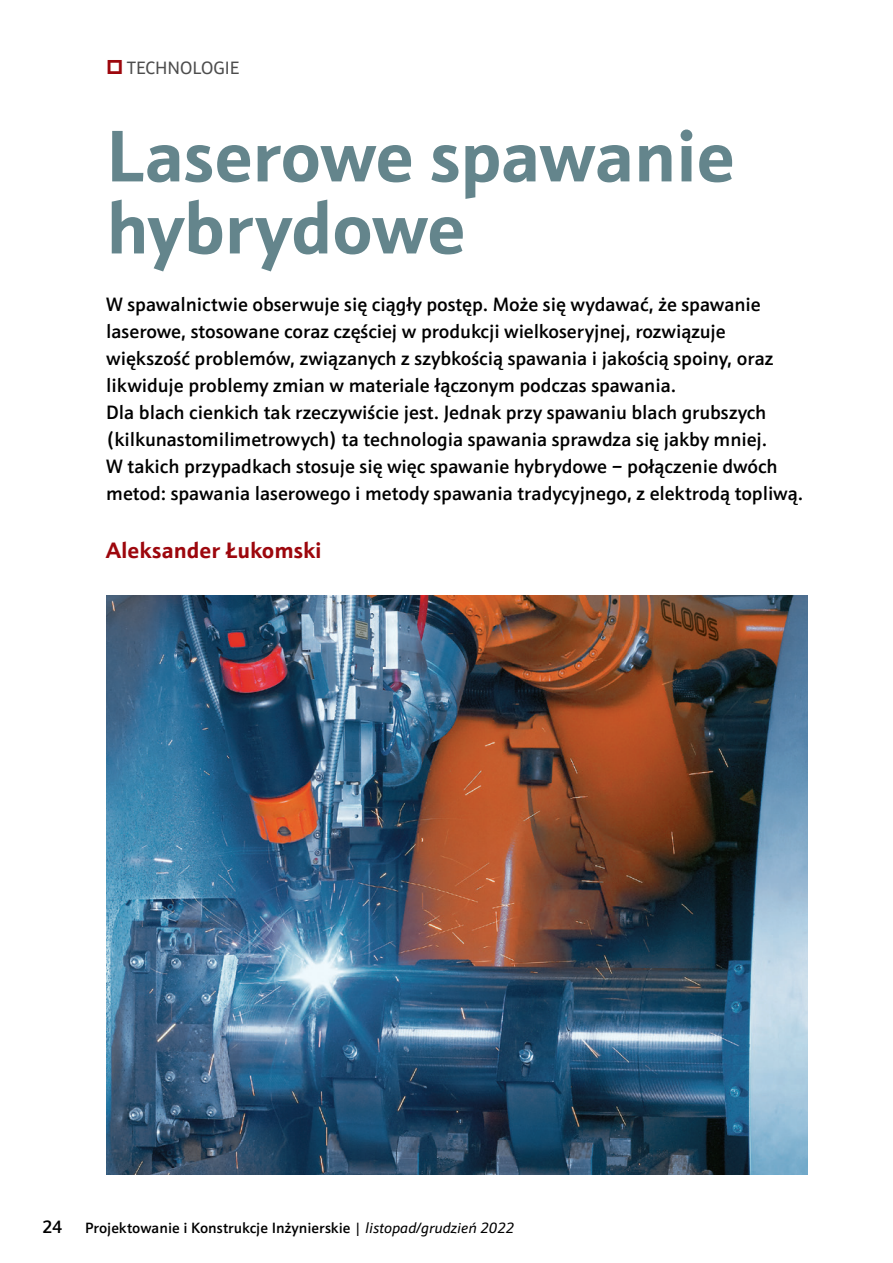
<style>
.page{position:relative;width:893px;height:1263px;background:#fff}
.page>*{position:absolute;margin:0;border:0;box-sizing:border-box;transform-origin:0 0}
.t1{font:700 73.5px/72px "Schnebel Sans ME";letter-spacing:-.01em;color:#64858c}
.t2{font:700 22.5px "Schnebel Sans ME";color:#9d070d}
.t3{font:500 19.5px/27px "Schnebel Sans ME";letter-spacing:-.005em;color:#000}
.t4{font:18px "Schnebel Sans ME";color:#4d4d4d}
.t5{font:500 15px "Schnebel Sans ME";color:#000}
.s1{font-size:18px}
.s2{font-weight:400}
.s3{font-weight:400;font-style:italic}
</style>
<div class="page">
<img style="left:106px;top:595px;width:702px;height:579px">
<p class="t4" style="left:127px;top:55px;width:114px">TECHNOLOGIE</p>
<h1 class="t1" style="left:106px;top:115px;width:630px">Laserowe spawanie hybrydowe</h1>
<p class="t3" style="left:106px;top:290px;width:699px">W spawalnictwie obserwuje się ciągły postęp. Może się wydawać, że spawanie laserowe, stosowane coraz częściej w produkcji wielkoseryjnej, rozwiązuje większość problemów, związanych z szybkością spawania i jakością spoiny, oraz likwiduje problemy zmian w materiale łączonym podczas spawania.<br>Dla blach cienkich tak rzeczywiście jest. Jednak przy spawaniu blach grubszych (kilkunastomilimetrowych) ta technologia spawania sprawdza się jakby mniej.<br>W takich przypadkach stosuje się więc spawanie hybrydowe – połączenie dwóch metod: spawania laserowego i metody spawania tradycyjnego, z elektrodą topliwą.</p>
<p class="t2" style="left:106px;top:532px;width:217px">Aleksander Łukomski</p>
<p class="t5" style="left:43px;top:1217px;width:473px"><span class="s1">24</span> Projektowanie i Konstrukcje Inżynierskie <span class="s2">|</span> <span class="s3">listopad/grudzień 2022</span></p>
</div>
